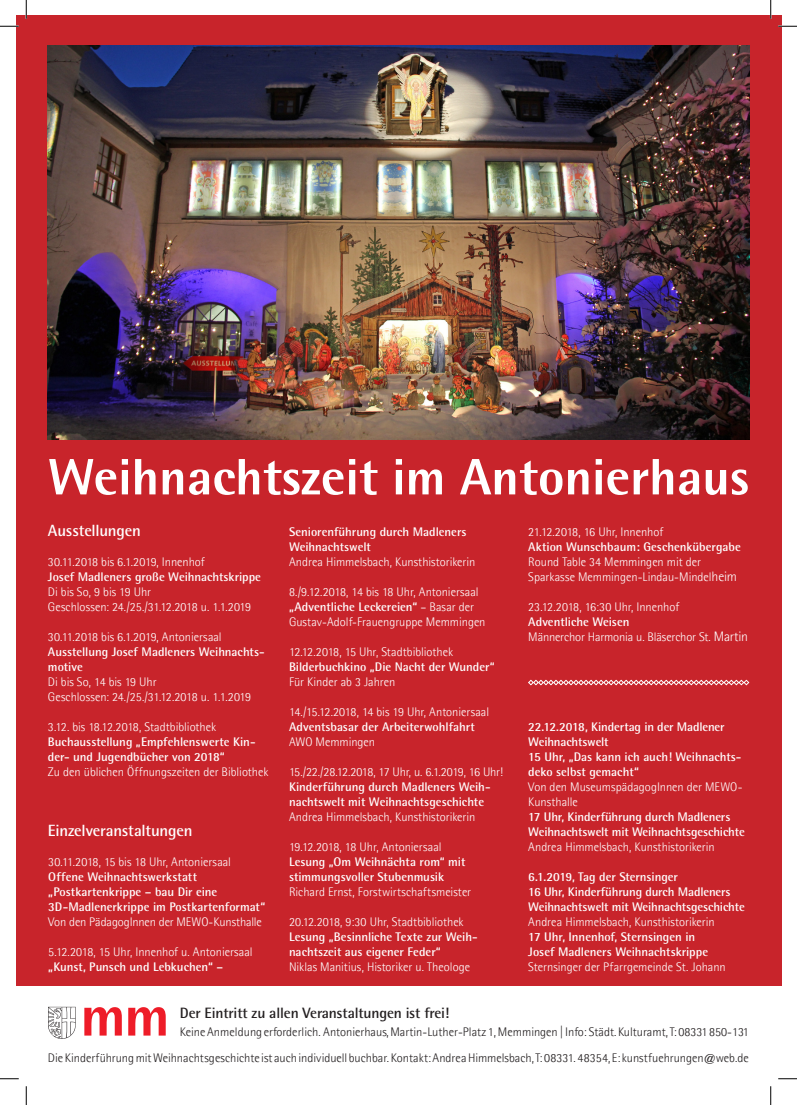
<style>
.page{position:relative;width:797px;height:1105px;background:#fff}
.page>*{position:absolute;margin:0;border:0;box-sizing:border-box;transform-origin:0 0}
.t1{font:800 51.25px "Rotis Semi Sans Pro";color:#fff}
.Text_Fett{font:700 16.25px "Rotis Semi Sans";letter-spacing:-.01em;color:#fff}
.t2{font:700 15px "Rotis Semi Sans";letter-spacing:-.01em;color:#231f20}
.Text{font:300 12.5px/15px "Rotis Semi Sans";letter-spacing:-.005em;color:#fff}
.Text_Fett-2{font:700 12.5px/15px "Rotis Semi Sans";letter-spacing:-.005em;color:#fff}
.Text-2{font:300 12.5px "Rotis Semi Sans";color:#231f20}
.Text-3{font:300 12.5px "Rotis Semi Sans";letter-spacing:-.03em;color:#fff}
.s1{font-weight:700}
.s2{font-size:13.75px}
</style>
<div class="page">
<div style="left:16px;top:16px;width:765px;height:970px;background:#c8242b"></div>
<img style="left:48px;top:46px;width:701px;height:394px">
<svg style="left:84px;top:1007px;width:38px;height:28px"></svg>
<svg style="left:128px;top:1007px;width:38px;height:28px"></svg>
<svg style="left:48px;top:1007px;width:28px;height:32px"></svg>
<svg style="left:528px;top:680px;width:221px;height:5px"></svg>
<svg style="left:0;top:25px;width:19px;height:2px"></svg>
<svg style="left:778px;top:25px;width:19px;height:2px"></svg>
<svg style="left:0;top:1078px;width:19px;height:1px"></svg>
<svg style="left:778px;top:1078px;width:19px;height:1px"></svg>
<svg style="left:25px;top:0;width:2px;height:19px"></svg>
<svg style="left:25px;top:1086px;width:2px;height:19px"></svg>
<svg style="left:770px;top:0;width:1px;height:19px"></svg>
<svg style="left:770px;top:1086px;width:1px;height:19px"></svg>
<p class="t1" style="left:48px;top:444px;width:702px">Weihnachtszeit im Antonierhaus</p>
<p class="Text_Fett" style="left:48px;top:521px;width:94px">Ausstellungen</p>
<p class="Text" style="left:48px;top:555px;width:158px">30.11.2018 bis 6.1.2019, Innenhof</p>
<p class="Text_Fett-2" style="left:48px;top:569px;width:215px">Josef Madleners große Weihnachtskrippe</p>
<p class="Text" style="left:48px;top:585px;width:105px">Di bis So, 9 bis 19 Uhr</p>
<p class="Text" style="left:48px;top:600px;width:205px">Geschlossen: 24./25./31.12.2018 u. 1.1.2019</p>
<p class="Text" style="left:48px;top:630px;width:175px">30.11.2018 bis 6.1.2019, Antoniersaal</p>
<p class="Text_Fett-2" style="left:48px;top:644px;width:218px">Ausstellung Josef Madleners Weihnachts&shy;motive</p>
<p class="Text" style="left:48px;top:675px;width:110px">Di bis So, 14 bis 19 Uhr</p>
<p class="Text" style="left:48px;top:690px;width:205px">Geschlossen: 24./25./31.12.2018 u. 1.1.2019</p>
<p class="Text" style="left:48px;top:720px;width:170px">3.12. bis 18.12.2018, Stadtbibliothek</p>
<p class="Text_Fett-2" style="left:48px;top:734px;width:209px">Buchausstellung „Empfehlenswerte Kin&shy;der- und Jugendbücher von 2018“</p>
<p class="Text" style="left:48px;top:765px;width:222px">Zu den üblichen Öffnungszeiten der Bibliothek</p>
<p class="Text_Fett" style="left:48px;top:821px;width:146px">Einzelveranstaltungen</p>
<p class="Text" style="left:48px;top:855px;width:184px">30.11.2018, 15 bis 18 Uhr, Antoniersaal</p>
<p class="Text_Fett-2" style="left:48px;top:869px;width:150px">Offene Weihnachtswerkstatt</p>
<p class="Text_Fett-2" style="left:48px;top:884px;width:218px">„Postkartenkrippe – bau Dir eine<br>3D-Madlenerkrippe im Postkartenformat“</p>
<p class="Text" style="left:48px;top:915px;width:215px">Von den PädagogInnen der MEWO-Kunsthalle</p>
<p class="Text" style="left:48px;top:945px;width:206px">5.12.2018, 15 Uhr, Innenhof u. Antoniersaal</p>
<p class="Text_Fett-2" style="left:48px;top:959px;width:176px">„Kunst, Punsch und Lebkuchen“ –</p>
<p class="Text_Fett-2" style="left:289px;top:524px;width:179px">Seniorenführung durch Madleners<br>Weihnachtswelt</p>
<p class="Text" style="left:289px;top:555px;width:188px">Andrea Himmelsbach, Kunsthistorikerin</p>
<p class="Text" style="left:289px;top:585px;width:191px">8./9.12.2018, 14 bis 18 Uhr, Antoniersaal</p>
<p class="Text" style="left:289px;top:600px;width:198px"><span class="s1">„Adventliche Leckereien“</span> – Basar der<br>Gustav-Adolf-Frauengruppe Memmingen</p>
<p class="Text" style="left:289px;top:645px;width:166px">12.12.2018, 15 Uhr, Stadtbibliothek</p>
<p class="Text_Fett-2" style="left:289px;top:659px;width:207px">Bilderbuchkino „Die Nacht der Wunder“</p>
<p class="Text" style="left:289px;top:675px;width:108px">Für Kinder ab 3 Jahren</p>
<p class="Text" style="left:289px;top:705px;width:202px">14./15.12.2018, 14 bis 19 Uhr, Antoniersaal</p>
<p class="Text_Fett-2" style="left:289px;top:719px;width:187px">Adventsbasar der Arbeiterwohlfahrt</p>
<p class="Text" style="left:289px;top:735px;width:88px">AWO Memmingen</p>
<p class="Text-3" style="left:289px;top:765px;width:215px">15./22./28.12.2018, 17 Uhr, u. 6.1.2019, 16 Uhr!</p>
<p class="Text_Fett-2" style="left:289px;top:779px;width:203px">Kinderführung durch Madleners Weih&shy;nachtswelt mit Weihnachtsgeschichte</p>
<p class="Text" style="left:289px;top:810px;width:188px">Andrea Himmelsbach, Kunsthistorikerin</p>
<p class="Text" style="left:289px;top:840px;width:154px">19.12.2018, 18 Uhr, Antoniersaal</p>
<p class="Text_Fett-2" style="left:289px;top:854px;width:178px">Lesung „Om Weihnächta rom“ mit stimmungsvoller Stubenmusik</p>
<p class="Text" style="left:289px;top:885px;width:184px">Richard Ernst, Forstwirtschaftsmeister</p>
<p class="Text" style="left:289px;top:915px;width:176px">20.12.2018, 9:30 Uhr, Stadtbibliothek</p>
<p class="Text_Fett-2" style="left:289px;top:929px;width:190px">Lesung „Besinnliche Texte zur Weih&shy;nachtszeit aus eigener Feder“</p>
<p class="Text" style="left:289px;top:960px;width:183px">Niklas Manitius, Historiker u. Theologe</p>
<p class="Text" style="left:528px;top:525px;width:136px">21.12.2018, 16 Uhr, Innenhof</p>
<p class="Text_Fett-2" style="left:528px;top:539px;width:214px">Aktion Wunschbaum: Geschenkübergabe</p>
<p class="Text" style="left:528px;top:555px;width:210px">Round Table 34 Memmingen mit der<br>Sparkasse Memmingen-Lindau-Mindel<span class="s2">heim</span></p>
<p class="Text" style="left:528px;top:600px;width:152px">23.12.2018, 16:30 Uhr, Innenhof</p>
<p class="Text_Fett-2" style="left:528px;top:614px;width:103px">Adventliche Weisen</p>
<p class="Text" style="left:528px;top:630px;width:221px">Männerchor Harmonia u. Bläserchor St. <span class="s2">Martin</span></p>
<p class="Text_Fett-2" style="left:528px;top:719px;width:198px">22.12.2018, Kindertag in der Madlener<br>Weihnachtswelt</p>
<p class="Text_Fett-2" style="left:528px;top:749px;width:215px">15 Uhr, „Das kann ich auch! Weihnachts&shy;deko selbst gemacht“</p>
<p class="Text" style="left:528px;top:780px;width:216px">Von den MuseumspädagogInnen der MEWO-<br>Kunsthalle</p>
<p class="Text_Fett-2" style="left:528px;top:809px;width:218px">17 Uhr, Kinderführung durch Madleners<br>Weihnachtswelt mit Weihnachtsgeschichte</p>
<p class="Text" style="left:528px;top:840px;width:188px">Andrea Himmelsbach, Kunsthistorikerin</p>
<p class="Text_Fett-2" style="left:528px;top:869px;width:151px">6.1.2019, Tag der Sternsinger</p>
<p class="Text_Fett-2" style="left:528px;top:884px;width:218px">16 Uhr, Kinderführung durch Madleners<br>Weihnachtswelt mit Weihnachtsgeschichte</p>
<p class="Text" style="left:528px;top:915px;width:188px">Andrea Himmelsbach, Kunsthistorikerin</p>
<p class="Text_Fett-2" style="left:528px;top:929px;width:181px">17 Uhr, Innenhof, Sternsingen in<br>Josef Madleners Weihnachtskrippe</p>
<p class="Text" style="left:528px;top:960px;width:199px">Sternsinger der Pfarrgemeinde St. Johann</p>
<p class="t2" style="left:180px;top:1004px;width:271px">Der Eintritt zu allen Veranstaltungen ist frei!</p>
<p class="Text-2" style="left:180px;top:1025px;width:570px">Keine Anmeldung erforderlich. Antonierhaus, Martin-Luther-Platz 1, Memmingen | Info: Städt. Kulturamt, T: 08331 850-131</p>
<p class="Text-2" style="left:48px;top:1051px;width:702px">Die Kinderführung mit Weihnachtsgeschichte ist auch individuell buchbar. Kontakt: Andrea Himmelsbach, T: 08331. 48354, E: kunstfuehrungen@web.de</p>
</div>
